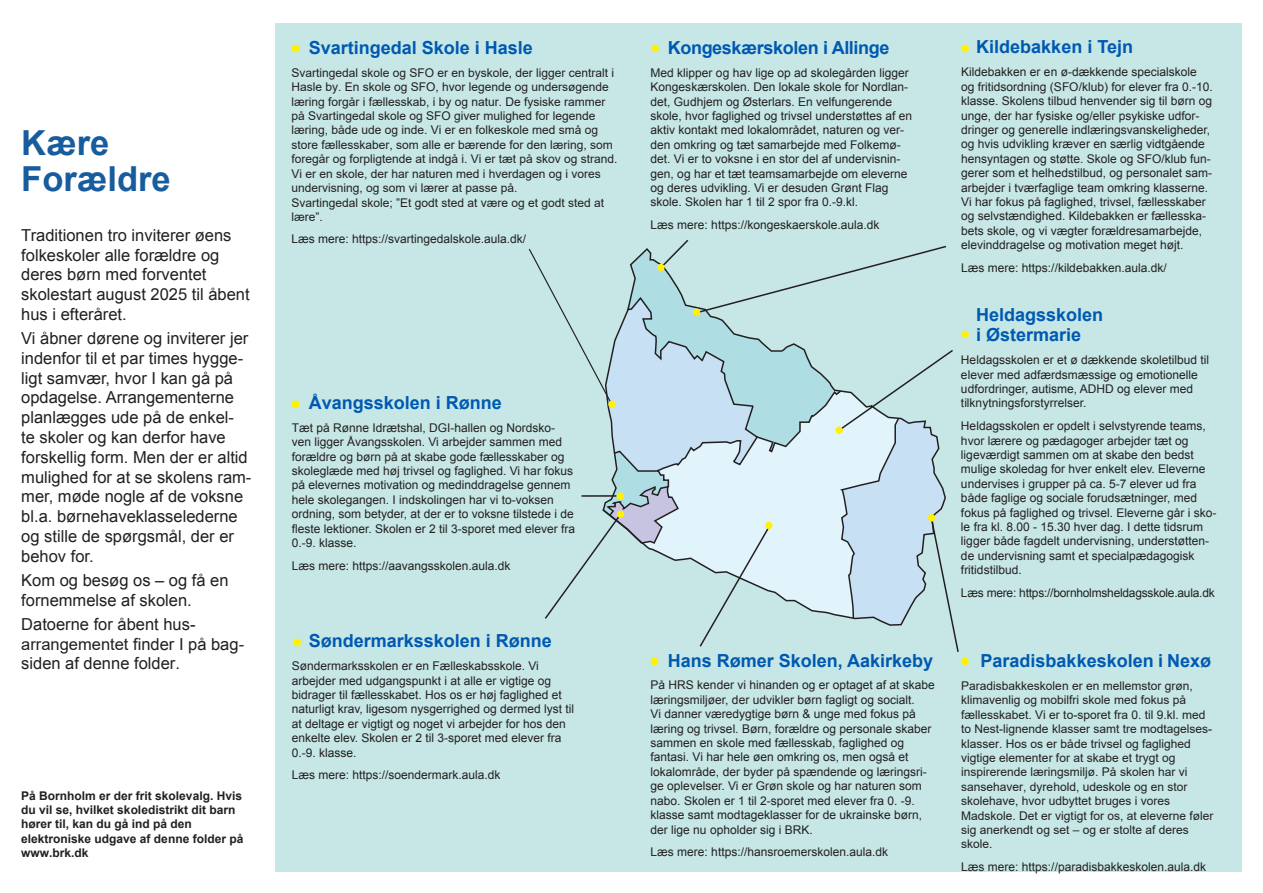
<style>
.page{position:relative;width:1263px;height:893px;background:#fff}
.page>*{position:absolute;margin:0;border:0;box-sizing:border-box;transform-origin:0 0}
.t1{font:700 34.5px/35.5px "Arial";color:#175d9e}
.Afsnitsformat_1{font:700 18px "Arial";color:#0059b1}
.Afsnitsformat_1-2{font:700 18px "Arial";letter-spacing:-.02em;color:#0059b1}
.t2{font:700 18px "Arial";color:#0059b1}
.t3{font:16.5px/19.8px "Arial";color:#231f20}
.t4{font:12px/14.4px "Arial";color:#231f20}
.t5{font:12px/14.4px "Arial";color:#231f20}
.t6{font:700 12px/14.4px "Arial";color:#231f20}
.t7{font:12px "Arial";letter-spacing:-.02em;color:#231f20}
.s1{font-style:inherit}
</style>
<div class="page">
<div style="left:275px;top:23px;width:966px;height:849px;background:#c6e7e6"></div>
<div style="left:292px;top:45px;width:7px;height:7px;background:#fff101;border-radius:50%"></div>
<div style="left:292px;top:400px;width:7px;height:8px;background:#fff101;border-radius:50%"></div>
<div style="left:293px;top:639px;width:8px;height:7px;background:#fff101;border-radius:50%"></div>
<div style="left:651px;top:657px;width:7px;height:8px;background:#fff101;border-radius:50%"></div>
<div style="left:961px;top:657px;width:8px;height:8px;background:#fff101;border-radius:50%"></div>
<div style="left:961px;top:45px;width:8px;height:7px;background:#fff101;border-radius:50%"></div>
<svg style="left:528px;top:239px;width:431px;height:413px"></svg>
<div style="left:652px;top:45px;width:7px;height:7px;background:#fff101;border-radius:50%"></div>
<div style="left:961px;top:331px;width:8px;height:7px;background:#fff101;border-radius:50%"></div>
<div style="left:835px;top:426px;width:8px;height:8px;background:#fff101;border-radius:50%"></div>
<div style="left:693px;top:308px;width:7px;height:8px;background:#fff101;border-radius:50%"></div>
<p class="t1" style="left:21px;top:127px;width:151px">Kære<br>Forældre</p>
<p class="t3" style="left:21px;top:225px;width:230px">Traditionen tro inviterer øens folkeskoler alle forældre og deres børn med forventet skolestart august 202<span class="s1">5</span> til åbent hus i efteråret.</p>
<p class="t3" style="left:21px;top:328px;width:232px">Vi åbner dørene og inviterer jer indenfor til et par times hygge&shy;ligt samvær, hvor I kan gå på opdagelse. Arrangementerne planlægges ude på de enkel&shy;te skoler og kan derfor have forskellig form. Men der er altid mulighed for at se skolens ram&shy;mer, møde nogle af de voksne bl.a. børnehaveklasselederne og stille de spørgsmål, der er behov for.</p>
<p class="t3" style="left:21px;top:570px;width:209px">Kom og besøg os – og få en fornemmelse af skolen.</p>
<p class="t3" style="left:21px;top:614px;width:224px">Datoerne for åbent hus&shy;<span class="s1">arrangementet</span> finder I på bag&shy;siden af denne folder.</p>
<p class="t6" style="left:21px;top:789px;width:224px">På Bornholm er der frit skolevalg. Hvis du vil se, hvilket skoledistrikt dit barn hører til, kan du gå ind på den elektroniske udgave af denne folder på www.brk.dk</p>
<p class="Afsnitsformat_1" style="left:309px;top:36px;width:226px">Svartingedal Skole i Hasle</p>
<p class="t5" style="left:291px;top:65px;width:328px">Svartingedal skole og SFO er en byskole, der ligger centralt i Hasle by. En skole og SFO, hvor legende og undersøgende læring forgår i fællesskab, i by og natur. De fysiske rammer på Svartingedal skole og SFO giver mulighed for legende læring, både ude og inde. Vi er en folkeskole med små og store fællesskaber, som alle er bærende for den læring, som foregår og forpligtende at indgå i. Vi er tæt på skov og strand.<br>Vi er en skole, der har naturen med i hverdagen og i vores undervisning, og som vi lærer at passe på.<br>Svartingedal skole; ”Et godt sted at være og et godt sted at lære”.</p>
<p class="t4" style="left:291px;top:232px;width:236px">Læs mere: https://svartingedalskole.aula.dk/</p>
<p class="Afsnitsformat_1" style="left:309px;top:391px;width:195px">Åvangsskolen i Rønne</p>
<p class="t4" style="left:292px;top:420px;width:285px">Tæt på Rønne Idrætshal, DGI-hallen og Nordsko&shy;ven ligger Åvangsskolen. Vi arbejder sammen med forældre og børn på at skabe gode fællesskaber og skoleglæde med høj trivsel og faglighed. Vi har fokus på elevernes motivation og medinddragelse gennem hele skolegangen. I indskolingen har vi to-voksen ordning, som betyder, at der er to voksne tilstede i de fleste lektioner. Skolen er 2 til 3-sporet med elever fra 0.-9. klasse.</p>
<p class="t4" style="left:292px;top:559px;width:220px">Læs mere: https://aavangsskolen.aula.dk</p>
<p class="Afsnitsformat_1" style="left:309px;top:629px;width:245px">Søndermarksskolen i Rønne</p>
<p class="t4" style="left:292px;top:659px;width:284px">Søndermarksskolen er en Fælleskabsskole. Vi arbejder med udgangspunkt i at alle er vigtige og bidrager til fællesskabet. Hos os er høj faglighed et naturligt krav, ligesom nysgerrighed og dermed lyst til at deltage er vigtigt og noget vi arbejder for hos den enkelte elev. Skolen er 2 til 3-sporet med elever fra 0.-9. klasse.</p>
<p class="t4" style="left:292px;top:768px;width:210px">Læs mere: https://soendermark.aula.dk</p>
<p class="Afsnitsformat_1-2" style="left:668px;top:36px;width:223px">Kongeskærskolen i Allinge</p>
<p class="t4" style="left:651px;top:65px;width:263px">Med klipper og hav lige op ad skolegården ligger Kongeskærskolen. Den lokale skole for Nordlan&shy;det, Gudhjem og Østerlars. En velfungerende skole, hvor faglighed og trivsel understøttes af en aktiv kontakt med lokalområdet, naturen og ver&shy;den omkring og tæt samarbejde med Folkemø&shy;det. Vi er to voksne i en stor del af undervisnin&shy;gen, og har et tæt teamsamarbejde om eleverne og deres udvikling. Vi er desuden Grønt Flag skole. Skolen har 1 til 2 spor fra 0.-9.kl.</p>
<p class="t4" style="left:651px;top:218px;width:230px">Læs mere: https://kongeskaerskole.aula.dk</p>
<p class="Afsnitsformat_1" style="left:668px;top:648px;width:267px">Hans Rømer Skolen, Aakirkeby</p>
<p class="t4" style="left:651px;top:678px;width:286px">På HRS kender vi hinanden og er optaget af at skabe læringsmiljøer, der udvikler børn fagligt og socialt.<br>Vi danner væredygtige børn &amp; unge med fokus på læring og trivsel. Børn, forældre og personale skaber sammen en skole med fællesskab, faglighed og fantasi. Vi har hele øen omkring os, men også et lokalområde, der byder på spændende og læringsri&shy;ge oplevelser. Vi er Grøn skole og har naturen som nabo. Skolen er 1 til 2-sporet med elever fra 0. -9. klasse samt modtageklasser for de ukrainske børn, der lige nu opholder sig i BRK.</p>
<p class="t4" style="left:651px;top:845px;width:239px">Læs mere: https://hansroemerskolen.aula.dk</p>
<p class="Afsnitsformat_1" style="left:976px;top:35px;width:158px">Kildebakken i Tejn</p>
<p class="t4" style="left:961px;top:65px;width:253px">Kildebakken er en ø-dækkende specialskole og fritidsordning (SFO/klub) for elever fra 0.-10. klasse. Skolens tilbud henvender sig til børn og unge, der har fysiske og/eller psykiske udfor&shy;dringer og generelle indlæringsvanskeligheder, og hvis udvikling kræver en særlig vidtgående hensyntagen og støtte. Skole og SFO/klub fun&shy;gerer som et helhedstilbud, og personalet sam&shy;arbejder i tværfaglige team omkring klasserne.<br>Vi har fokus på faglighed, trivsel, fællesskaber og selvstændighed. Kildebakken er fællesska&shy;bets skole, og vi vægter forældresamarbejde, elevinddragelse og motivation meget højt.</p>
<p class="t4" style="left:961px;top:261px;width:207px">Læs mere: https://kildebakken.aula.dk/</p>
<p class="Afsnitsformat_1" style="left:976px;top:303px;width:129px">Heldagsskolen</p>
<p class="Afsnitsformat_1" style="left:976px;top:323px;width:107px">i Østermarie</p>
<p class="t4" style="left:961px;top:353px;width:250px">Heldagsskolen er et ø dækkende skoletilbud til elever med adfærdsmæssige og emotionelle udfordringer, autisme, ADHD og elever med tilknytningsforstyrrelser.</p>
<p class="t4" style="left:961px;top:419px;width:257px">Heldagsskolen er opdelt i selvstyrende teams, hvor lærere og pædagoger arbejder tæt og ligeværdigt sammen om at skabe den bedst mulige skoledag for hver enkelt elev. Eleverne undervises i grupper på ca. 5-7 elever ud fra både faglige og sociale forudsætninger, med fokus på faglighed og trivsel. Eleverne går i sko&shy;le fra kl. 8.00 - 15.30 hver dag. I dette tidsrum ligger både fagdelt undervisning, understøtten&shy;de undervisning samt et specialpædagogisk fritidstilbud.</p>
<p class="t7" style="left:961px;top:585px;width:255px">Læs mere: https://bornho<span class="s1">l</span>msheldagsskole.aula.dk</p>
<p class="t2" style="left:980px;top:648px;width:232px">Paradisbakkeskolen i Nexø</p>
<p class="t5" style="left:961px;top:678px;width:254px">Paradisbakkeskolen er en mellemstor grøn, klimavenlig og mobilfri skole med fokus på fællesskabet. Vi er to-sporet fra 0. til 9.kl. med to Nest-lignende klasser samt tre modtagelses&shy;klasser. Hos os er både trivsel og faglighed vigtige elementer for at skabe et trygt og inspirerende læringsmiljø. På skolen har vi sansehaver, dyrehold, udeskole og en stor skolehave, hvor udbyttet bruges i vores Madskole. Det er vigtigt for os, at eleverne føler sig anerkendt og set – og er stolte af deres skole.</p>
<p class="t4" style="left:961px;top:860px;width:246px">Læs mere: https://paradisbakkeskolen.aula.dk</p>
</div>
